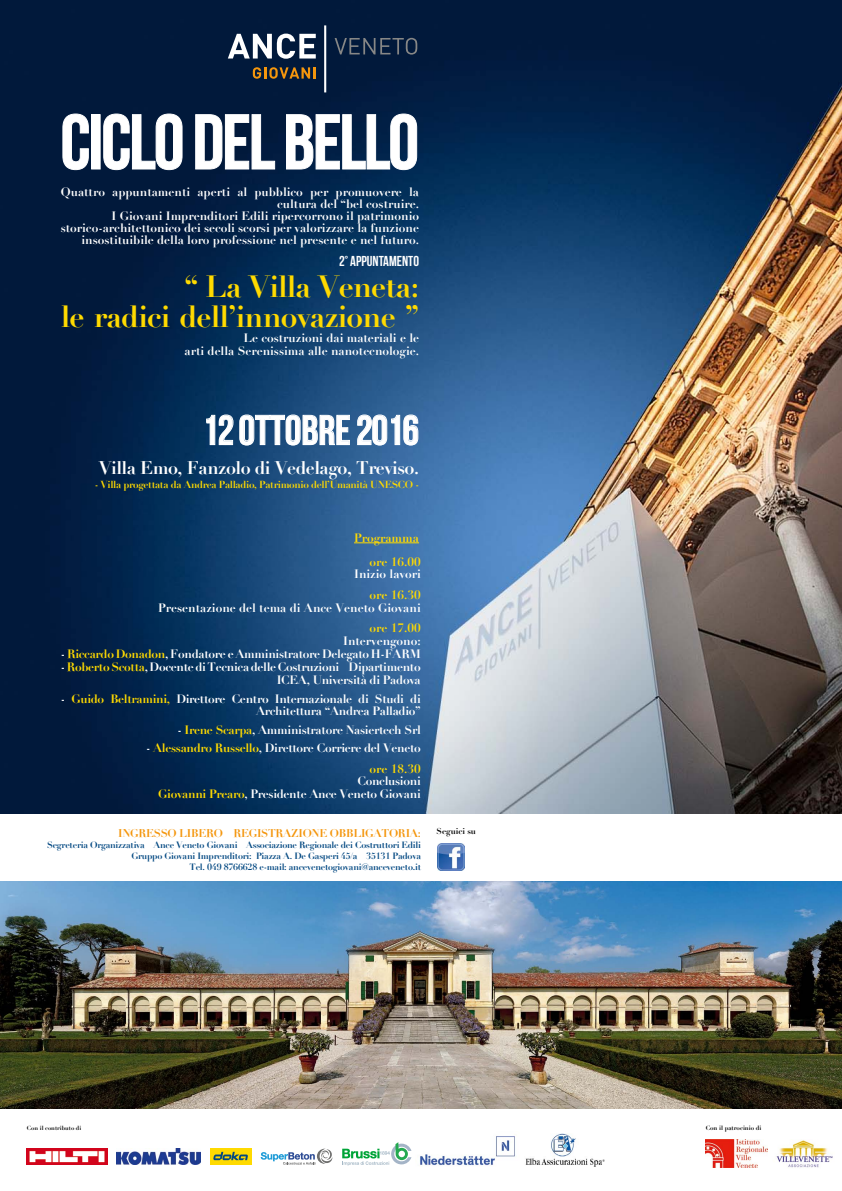
<style>
.page{position:relative;width:842px;height:1191px;background:#fff}
.page>*{position:absolute;margin:0;border:0;box-sizing:border-box;transform-origin:0 0}
.t1{font:700 77.6px "Bebas Neue";letter-spacing:-.025em;color:#fff}
.t2{font:700 41.8px "Bebas Neue";color:#fff}
.t3{font:700 30px/30px "Didot";letter-spacing:-.025em;color:#ffda00;text-align:right}
.t4{font:700 17.9px "Didot";letter-spacing:-.025em;color:#fff}
.t5{font:700 14.3px "Bebas Neue";color:#fff}
.t6{font:700 11.9px/12px "Didot";color:#fff;text-align:right}
.t7{font:700 11.9px/12.5px "Didot";letter-spacing:-.025em;color:#fff;text-align:right}
.t8{font:700 11.9px "Didot";color:#ffda00}
.t9{font:700 11px "Didot";letter-spacing:-.025em;color:#f4960d}
.t10{font:700 10px "Didot";letter-spacing:-.03em;color:#ffda00}
.t11{font:700 9px/11px "Didot";letter-spacing:-.025em;color:#014781;text-align:right}
.t12{font:700 8.4px "Didot";color:#000}
.t13{font:700 6.2px "Didot";color:#000}
.t14{font:700 5.9px "Didot";color:#000}
.s1{color:#ffda00}
</style>
<div class="page">
<img style="left:0;top:0;width:842px;height:814px">
<img style="left:706px;top:1139px;width:61px;height:28px">
<img style="left:27px;top:1148px;width:80px;height:16px">
<img style="left:117px;top:1148px;width:84px;height:16px">
<div style="left:210px;top:1148px;width:41px;height:16px;background:#ffda00"></div>
<svg style="left:213px;top:1151px;width:35px;height:9px"></svg>
<img style="left:420px;top:1136px;width:95px;height:30px">
<svg style="left:261px;top:1148px;width:71px;height:16px"></svg>
<svg style="left:342px;top:1142px;width:69px;height:23px"></svg>
<img style="left:437px;top:843px;width:28px;height:28px">
<svg style="left:228px;top:34px;width:88px;height:25px"></svg>
<hr style="left:324px;top:25px;width:2px;height:67px;background:#fff">
<svg style="left:253px;top:67px;width:63px;height:12px"></svg>
<svg style="left:335px;top:38px;width:82px;height:17px"></svg>
<svg style="left:206px;top:414px;width:27px;height:31px"></svg>
<svg style="left:239px;top:414px;width:111px;height:31px;background:#50769b"></svg>
<svg style="left:357px;top:414px;width:61px;height:31px;background:#6288b0"></svg>
<hr style="left:354px;top:542px;width:65px;height:1px;background:#ffda00">
<svg style="left:62px;top:114px;width:27px;height:56px;background:#243956"></svg>
<svg style="left:103px;top:114px;width:80px;height:56px;background:#223755"></svg>
<svg style="left:195px;top:114px;width:80px;height:55px;background:#223755"></svg>
<svg style="left:286px;top:114px;width:131px;height:56px;background:#233d5e"></svg>
<img style="left:776px;top:1140px;width:57px;height:28px">
<img style="left:551px;top:1133px;width:25px;height:23px">
<img style="left:525px;top:1156px;width:79px;height:10px">
<img style="left:0;top:882px;width:842px;height:226px">
<h1 class="t1" style="left:60px;top:100px;width:360px">CICLO DEL BELLO</h1>
<p class="t6" style="left:61px;top:186px;width:360px">Quattro appuntamenti aperti al pubblico per promuovere la cultura del “bel costruire.<br>I Giovani Imprenditori Edili ripercorrono il patrimonio storico-architettonico dei secoli scorsi per valorizzare la funzione insostituibile della loro professione nel presente e nel futuro.</p>
<p class="t5" style="left:339px;top:253px;width:81px">2° APPUNTAMENTO</p>
<h3 class="t3" style="left:61px;top:271px;width:360px">“ La Villa Veneta:<br>le radici dell’innovazione ”</h3>
<p class="t6" style="left:185px;top:331px;width:236px;line-height:13.1px">Le costruzioni dai materiali e le<br>arti della Serenissima alle nanotecnologie.</p>
<h2 class="t2" style="left:202px;top:407px;width:218px">12 OTTOBRE 2016</h2>
<h3 class="t4" style="left:99px;top:457px;width:322px">Villa Emo, Fanzolo di Vedelago, Treviso.</h3>
<p class="t10" style="left:95px;top:478px;width:326px">- Villa progettata da Andrea Palladio, Patrimonio dell’Umanità UNESCO -</p>
<p class="t8" style="left:354px;top:530px;width:67px">Programma</p>
<p class="t8" style="left:370px;top:554px;width:53px">ore 16.00</p>
<p class="t6" style="left:354px;top:568px;width:68px">Inizio lavori</p>
<p class="t8" style="left:370px;top:587px;width:53px">ore 16.30</p>
<p class="t6" style="left:158px;top:601px;width:264px">Presentazione del tema di Ance Veneto Giovani</p>
<p class="t8" style="left:370px;top:620px;width:53px">ore 17.00</p>
<p class="t6" style="left:343px;top:635px;width:79px">Intervengono:</p>
<p class="t7" style="left:61px;top:648px;width:361px">- <span class="s1">Riccardo Donadon</span>, Fondatore e Amministratore Delegato H-FARM</p>
<p class="t7" style="left:61px;top:660px;width:361px;line-height:13px">- <span class="s1">Roberto Scotta</span>, Docente di Tecnica delle Costruzioni – Dipartimento<br>ICEA, Università di Padova</p>
<p class="t7" style="left:61px;top:692px;width:361px">- <span class="s1">Guido Beltramini,</span> Direttore Centro Internazionale di Studi di<br>Architettura “Andrea Palladio”</p>
<p class="t7" style="left:177px;top:723px;width:245px">- <span class="s1">Irene Scarpa</span>, Amministratore Nasiertech Srl</p>
<p class="t7" style="left:146px;top:738px;width:276px;line-height:20.5px">- <span class="s1">Alessandro Russello</span>, Direttore Corriere del Veneto <span class="s1">ore 18.30</span></p>
<p class="t7" style="left:158px;top:775px;width:264px">Conclusioni<br><span class="s1">Giovanni Prearo</span>, Presidente Ance Veneto Giovani</p>
<p class="t9" style="left:118px;top:826px;width:304px">INGRESSO LIBERO – REGISTRAZIONE OBBLIGATORIA:</p>
<p class="t11" style="left:47px;top:839px;width:375px">Segreteria Organizzativa – Ance Veneto Giovani – Associazione Regionale dei Costruttori Edili<br>Gruppo Giovani Imprenditori: Piazza A. De Gasperi 45/a – 35131 Padova<br>Tel. 049 8766628 e-mail: ancevenetogiovani@anceveneto.it</p>
<p class="t12" style="left:437px;top:826px;width:41px">Seguici su</p>
<p class="t14" style="left:27px;top:1124px;width:56px">Con il contributo di</p>
<p class="t13" style="left:706px;top:1123px;width:57px">Con il patrocinio di</p>
</div>
